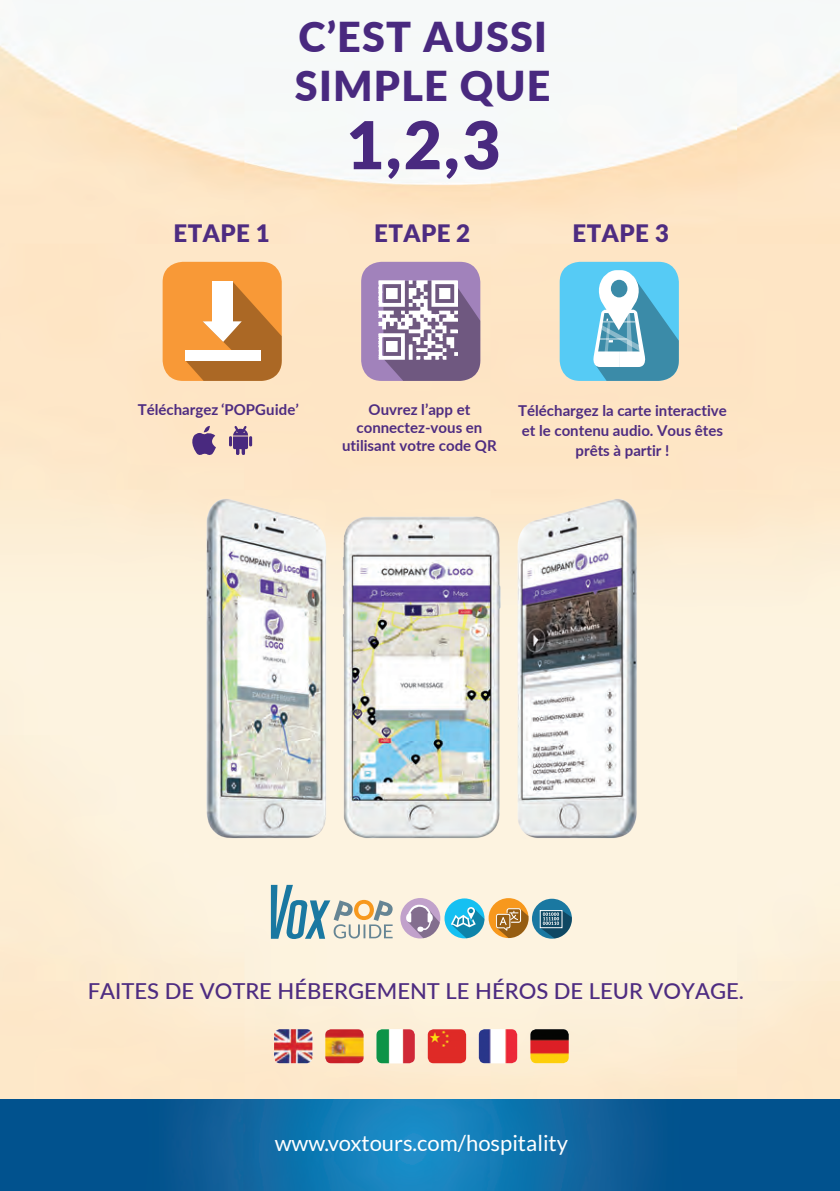
<style>
.page{position:relative;width:840px;height:1191px;background:#fff}
.page>*{position:absolute;margin:0;border:0;box-sizing:border-box;transform-origin:0 0}
.t1{font:900 66px "Lato";color:#49297f}
.t2{font:900 41.2px/48.6px "Lato";letter-spacing:.03em;color:#49297f}
.t3{font:900 24px "Lato";letter-spacing:.02em;color:#4e2c81}
.t4{font:500 22px "Lato";color:#4e2c81}
.t5{font:22px "Lato";color:#fff}
.t6{font:700 15px/18px "Lato";color:#4e2c81;text-align:center}
.s1{font-style:inherit}
</style>
<div class="page">
<img style="left:0;top:43px;width:839px;height:1148px">
<img style="left:205px;top:497px;width:431px;height:342px">
<img style="left:376px;top:1029px;width:38px;height:34px">
<img style="left:325px;top:1029px;width:38px;height:34px">
<img style="left:427px;top:1029px;width:39px;height:34px">
<img style="left:478px;top:1029px;width:39px;height:34px">
<img style="left:274px;top:1029px;width:38px;height:34px">
<img style="left:530px;top:1029px;width:38px;height:34px">
<div style="left:162px;top:262px;width:119px;height:119px;background:#f89937;border-radius:20px"></div>
<svg style="left:185px;top:281px;width:98px;height:100px"></svg>
<div style="left:361px;top:262px;width:119px;height:119px;background:#a182bb;border-radius:20px"></div>
<svg style="left:388px;top:281px;width:94px;height:100px"></svg>
<img style="left:378px;top:280px;width:79px;height:84px">
<div style="left:559px;top:262px;width:119px;height:119px;background:#56cbf5;border-radius:20px"></div>
<svg style="left:591px;top:270px;width:89px;height:111px"></svg>
<svg style="left:188px;top:426px;width:28px;height:30px"></svg>
<svg style="left:229px;top:424px;width:23px;height:31px"></svg>
<div style="left:400px;top:898px;width:40px;height:40px;background:#c1a1cb;border-radius:50%"></div>
<svg style="left:405px;top:904px;width:34px;height:34px"></svg>
<div style="left:444px;top:898px;width:40px;height:40px;background:#15c0f2;border-radius:50%"></div>
<svg style="left:450px;top:907px;width:34px;height:31px"></svg>
<div style="left:488px;top:898px;width:40px;height:40px;background:#f7981d;border-radius:50%"></div>
<svg style="left:496px;top:908px;width:32px;height:30px"></svg>
<svg style="left:531px;top:898px;width:40px;height:40px"></svg>
<svg style="left:540px;top:910px;width:33px;height:28px"></svg>
<svg style="left:271px;top:885px;width:121px;height:54px;background:#bbcac4"></svg>
<p class="t2" style="left:295px;top:11px;width:257px">C’EST AUSSI<br>SIMPLE QUE</p>
<p class="t1" style="left:345px;top:106px;width:156px">1,2,3</p>
<p class="t3" style="left:173px;top:215px;width:97px">ETAPE 1</p>
<p class="t3" style="left:374px;top:215px;width:97px">ETAPE 2</p>
<p class="t3" style="left:572px;top:215px;width:97px">ETAPE 3</p>
<p class="t6" style="left:138px;top:400px;width:162px">Téléchargez <span class="s1">‘POPGuide’</span></p>
<p class="t6" style="left:342px;top:400px;width:156px">Ouvrez l’app et connectez-vous en utilisant votre code QR</p>
<p class="t6" style="left:518px;top:400px;width:210px;line-height:20px">Téléchargez la carte interactive et le contenu audio. Vous êtes prêts à partir !</p>
<p class="t4" style="left:88px;top:975px;width:657px">FAITES DE VOTRE HÉBERGEMENT LE HÉROS DE LEUR VOYAGE.</p>
<p class="t5" style="left:274px;top:1131px;width:295px">www.voxtours.com/hospitality</p>
</div>
